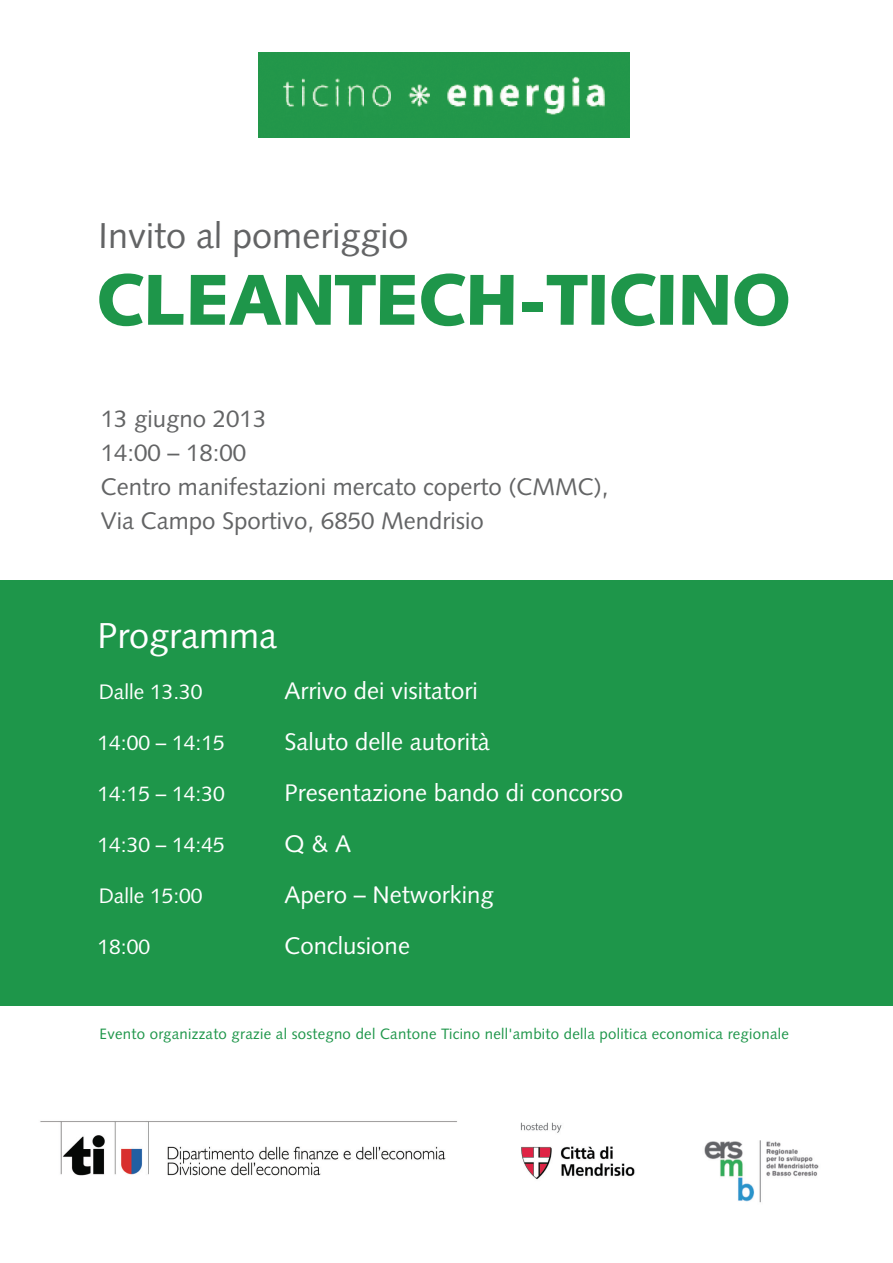
<style>
.page{position:relative;width:893px;height:1263px;background:#fff}
.page>*{position:absolute;margin:0;border:0;box-sizing:border-box;transform-origin:0 0}
.t1{font:900 72px "Syntax LT Std";letter-spacing:-.025em;color:#1e964a}
.t2{font:36px "Syntax LT Std";color:#636465}
.t3{font:36px "Syntax LT Std";color:#fff}
.t4{font:24px "Syntax LT Std";color:#fff}
.t5{font:24px/34px "Syntax LT Std";color:#636465}
.t6{font:21px "Syntax LT Std";color:#fff}
.t7{font:15px "Syntax LT Std";letter-spacing:.015em;color:#1e964a}
</style>
<div class="page">
<img style="left:258px;top:53px;width:372px;height:84px">
<div style="left:0;top:580px;width:893px;height:425px;background:#1e964a"></div>
<img style="left:40px;top:1121px;width:779px;height:82px">
<h2 class="t2" style="left:98px;top:220px;width:312px">Invito al pomeriggio</h2>
<h1 class="t1" style="left:96px;top:258px;width:697px">CLEANTECH-TICINO</h1>
<p class="t5" style="left:101px;top:404px;width:509px">13 giugno 2013<br>14:00 – 18:00<br>Centro manifestazioni mercato coperto (CMMC),<br>Via Campo Sportivo, 6850 Mendrisio</p>
<h2 class="t3" style="left:97px;top:620px;width:181px">Programma</h2>
<p class="t6" style="left:99px;top:683px;width:105px">Dalle 13.30</p>
<p class="t4" style="left:285px;top:681px;width:195px">Arrivo dei visitatori</p>
<p class="t6" style="left:97px;top:734px;width:129px">14:00 – 14:15</p>
<p class="t4" style="left:285px;top:732px;width:207px">Saluto delle autorità</p>
<p class="t6" style="left:97px;top:785px;width:129px">14:15 – 14:30</p>
<p class="t4" style="left:285px;top:783px;width:340px">Presentazione bando di concorso</p>
<p class="t6" style="left:97px;top:836px;width:129px">14:30 – 14:45</p>
<p class="t4" style="left:285px;top:834px;width:68px">Q &amp; A</p>
<p class="t6" style="left:99px;top:887px;width:105px">Dalle 15:00</p>
<p class="t4" style="left:285px;top:885px;width:211px">Apero – Networking</p>
<p class="t6" style="left:97px;top:938px;width:54px">18:00</p>
<p class="t4" style="left:285px;top:936px;width:127px">Conclusione</p>
<p class="t7" style="left:100px;top:1028px;width:691px">Evento organizzato grazie al sostegno del Cantone Ticino nell'ambito della politica economica regionale</p>
</div>
